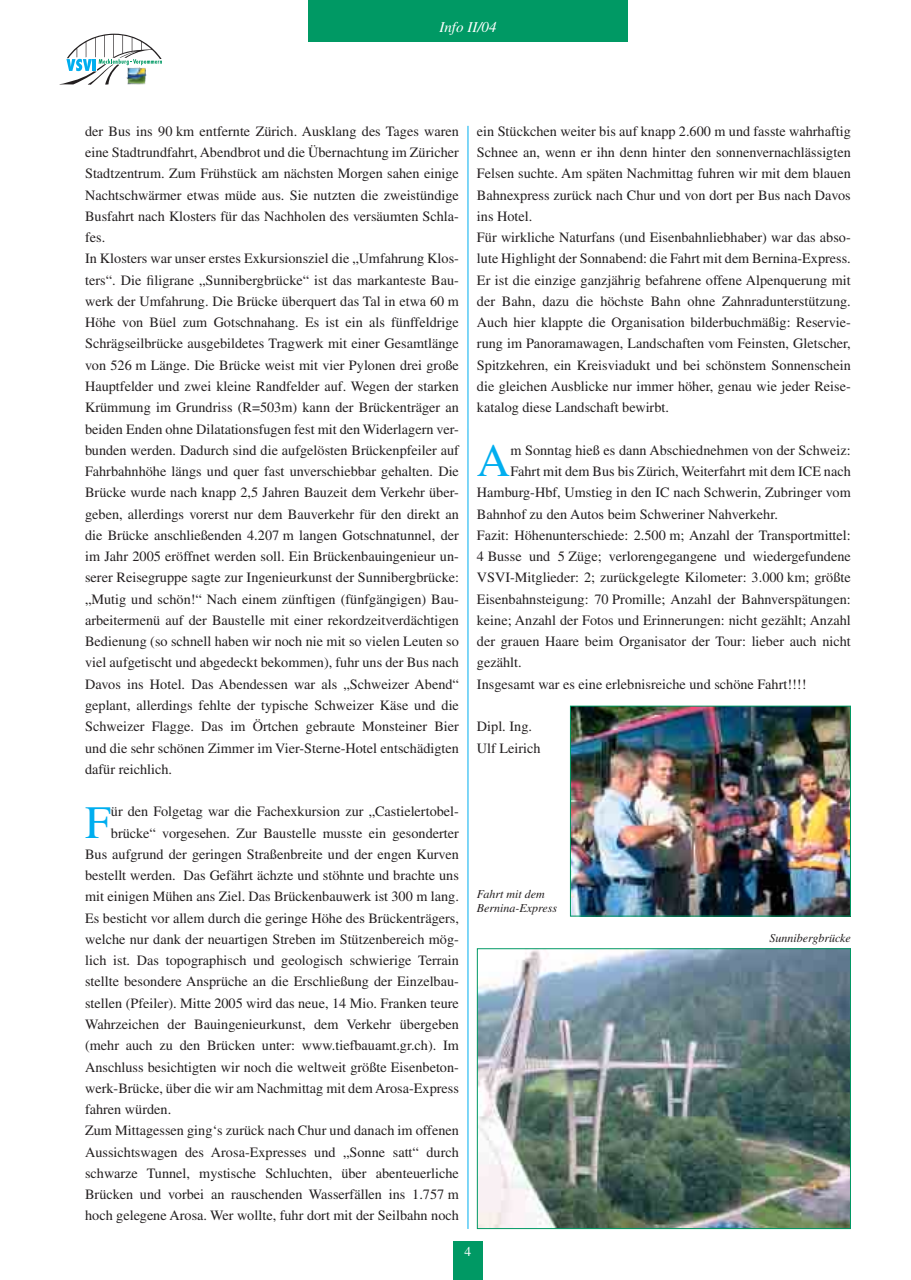
<style>
.page{position:relative;width:911px;height:1280px;background:#fff}
.page>*{position:absolute;margin:0;border:0;box-sizing:border-box;transform-origin:0 0}
.t1{font:46.35px "Times";color:#00aeef}
.t2{font:italic 15px "Times";color:#fff}
.t3{font:14.25px/21.3px "Times";color:#231f20}
.t4{font:13.5px "Times";color:#fff}
.t5{font:italic 12px/14.4px "Times";color:#231f20}
</style>
<div class="page">
<svg style="left:60px;top:34px;width:102px;height:51px"></svg>
<img style="left:126px;top:67px;width:21px;height:18px">
<div style="left:453px;top:1241px;width:30px;height:38px;background:#009964"></div>
<div style="left:308px;top:0;width:319px;height:42px;background:#009964"></div>
<hr style="left:467px;top:126px;width:1px;height:1102px;background:#00aeef">
<img style="left:572px;top:707px;width:276px;height:207px">
<div style="left:570px;top:705px;width:280px;height:211px;border:1px solid #009964"></div>
<img style="left:479px;top:950px;width:369px;height:276px">
<div style="left:477px;top:948px;width:373px;height:280px;border:1px solid #009964"></div>
<p class="t2" style="left:439px;top:22px;width:59px">Info II/04</p>
<p class="t3" style="left:85px;top:122px;width:375px">der Bus ins 90 km entfernte Zürich. Ausklang des Tages waren eine Stadtrundfahrt, Abendbrot und die Übernachtung im Züricher Stadtzentrum. Zum Frühstück am nächsten Morgen sahen einige Nachtschwärmer etwas müde aus. Sie nutzten die zweistündige Busfahrt nach Klosters für das Nachholen des versäumten Schla&shy;fes.<br>In Klosters war unser erstes Exkursionsziel die „Umfahrung Klos&shy;ters“. Die filigrane „Sunnibergbrücke“ ist das markanteste Bau&shy;werk der Umfahrung. Die Brücke überquert das Tal in etwa 60 m Höhe von Büel zum Gotschnahang. Es ist ein als fünffeldrige Schrägseilbrücke ausgebildetes Tragwerk mit einer Gesamtlänge von 526 m Länge. Die Brücke weist mit vier Pylonen drei große Hauptfelder und zwei kleine Randfelder auf. Wegen der starken Krümmung im Grundriss (R=503m) kann der Brückenträger an beiden Enden ohne Dilatationsfugen fest mit den Widerlagern ver&shy;bunden werden. Dadurch sind die aufgelösten Brückenpfeiler auf Fahrbahnhöhe längs und quer fast unverschiebbar gehalten. Die Brücke wurde nach knapp 2,5 Jahren Bauzeit dem Verkehr über&shy;geben, allerdings vorerst nur dem Bauverkehr für den direkt an die Brücke anschließenden 4.207 m langen Gotschnatunnel, der im Jahr 2005 eröffnet werden soll. Ein Brückenbauingenieur un&shy;serer Reisegruppe sagte zur Ingenieurkunst der Sunnibergbrücke: „Mutig und schön!“ Nach einem zünftigen (fünfgängigen) Bau&shy;arbeitermenü auf der Baustelle mit einer rekordzeitverdächtigen Bedienung (so schnell haben wir noch nie mit so vielen Leuten so viel aufgetischt und abgedeckt bekommen), fuhr uns der Bus nach Davos ins Hotel. Das Abendessen war als „Schweizer Abend“ geplant, allerdings fehlte der typische Schweizer Käse und die Schweizer Flagge. Das im Örtchen gebraute Monsteiner Bier und die sehr schönen Zimmer im Vier-Sterne-Hotel entschädigten dafür reichlich.</p>
<h1 class="t1" style="left:85px;top:805px;width:27px">F</h1>
<p class="t3" style="left:111px;top:802px;width:349px">ür den Folgetag war die Fachexkursion zur „Castielertobel-</p>
<p class="t3" style="left:111px;top:823px;width:349px">brüc ke“ vorgesehen. Zur Baustelle musste ein gesonderter</p>
<p class="t3" style="left:85px;top:844px;width:375px">Bus aufgrund der geringen Straßenbreite und der engen Kurven</p>
<p class="t3" style="left:85px;top:866px;width:375px">bestellt werden. Das Gefährt ächzte und stöhnte und brachte uns</p>
<p class="t3" style="left:85px;top:887px;width:375px">mit einigen Mühen ans Ziel. Das Brückenbauwerk ist 300 m lang.</p>
<p class="t3" style="left:85px;top:908px;width:375px">Es besticht vor allem durch die geringe Höhe des Brückenträgers,</p>
<p class="t3" style="left:85px;top:930px;width:375px">welche nur dank der neuartigen Streben im Stützenbereich mög-</p>
<p class="t3" style="left:85px;top:951px;width:375px">lich ist. Das topographisch und geologisch schwierige Terrain</p>
<p class="t3" style="left:85px;top:972px;width:375px">stellte besondere Ansprüche an die Erschließung der Einzelbau-</p>
<p class="t3" style="left:85px;top:993px;width:375px">stellen (Pfeiler). Mitte 2005 wird das neue, 14 Mio. Franken teure</p>
<p class="t3" style="left:85px;top:1015px;width:375px">Wahrzeichen der Bauingenieurkunst, dem Verkehr übergeben</p>
<p class="t3" style="left:85px;top:1036px;width:375px">(mehr auch zu den Brücken unter: www.tiefbauamt.gr.ch). Im</p>
<p class="t3" style="left:85px;top:1057px;width:375px">Anschluss besichtigten wir noch die weltweit größte Eisenbeton-</p>
<p class="t3" style="left:85px;top:1078px;width:375px">werk-Brücke, über die wir am Nachmittag mit dem Arosa-Express</p>
<p class="t3" style="left:85px;top:1100px;width:88px">fahren würden.</p>
<p class="t3" style="left:85px;top:1121px;width:375px">Zum Mittagessen ging‘s zurück nach Chur und danach im offenen</p>
<p class="t3" style="left:85px;top:1142px;width:375px">Aussichtswagen des Arosa-Expresses und „Sonne satt“ durch</p>
<p class="t3" style="left:85px;top:1163px;width:375px">schwarze Tunnel, mystische Schluchten, über abenteuerliche</p>
<p class="t3" style="left:85px;top:1185px;width:375px">Brücken und vorbei an rauschenden Wasserfällen ins 1.757 m</p>
<p class="t3" style="left:85px;top:1206px;width:375px">hoch gelegene Arosa. Wer wollte, fuhr dort mit der Seilbahn noch</p>
<p class="t3" style="left:477px;top:122px;width:375px">ein Stückchen weiter bis auf knapp 2.600 m und fasste wahrhaftig Schnee an, wenn er ihn denn hinter den sonnenvernachlässigten Felsen suchte. Am späten Nachmittag fuhren wir mit dem blauen Bahnexpress zurück nach Chur und von dort per Bus nach Davos ins Hotel.<br>Für wirkliche Naturfans (und Eisenbahnliebhaber) war das abso&shy;lute Highlight der Sonnabend: die Fahrt mit dem Bernina-Express.<br>Er ist die einzige ganzjährig befahrene offene Alpenquerung mit der Bahn, dazu die höchste Bahn ohne Zahnradunterstützung.<br>Auch hier klappte die Organisation bilderbuchmäßig: Reservie&shy;rung im Panoramawagen, Landschaften vom Feinsten, Gletscher, Spitzkehren, ein Kreisviadukt und bei schönstem Sonnenschein die gleichen Ausblicke nur immer höher, genau wie jeder Reise&shy;katalog diese Landschaft bewirbt.</p>
<h1 class="t1" style="left:477px;top:443px;width:35px">A</h1>
<p class="t3" style="left:510px;top:441px;width:342px">m Sonntag hieß es dann Abschiednehmen von der Schweiz:</p>
<p class="t3" style="left:510px;top:462px;width:342px">Fahrt mit dem Bus bis Zürich, Weiterfahrt mit dem ICE nach</p>
<p class="t3" style="left:477px;top:483px;width:375px">Hamburg-Hbf, Umstieg in den IC nach Schwerin, Zubringer vom</p>
<p class="t3" style="left:477px;top:504px;width:302px">Bahnhof zu den Autos beim Schweriner Nahverkehr.</p>
<p class="t3" style="left:477px;top:526px;width:375px">Fazit: Höhenunterschiede: 2.500 m; Anzahl der Transportmittel:</p>
<p class="t3" style="left:477px;top:547px;width:375px">4 Busse und 5 Züge; verlorengegangene und wiedergefundene</p>
<p class="t3" style="left:477px;top:568px;width:375px">VSVI-Mitglieder: 2; zurückgelegte Kilometer: 3.000 km; größte</p>
<p class="t3" style="left:477px;top:589px;width:375px">Eisenbahnsteigung: 70 Promille; Anzahl der Bahnverspätungen:</p>
<p class="t3" style="left:477px;top:611px;width:375px">keine; Anzahl der Fotos und Erinnerungen: nicht gezählt; Anzahl</p>
<p class="t3" style="left:477px;top:632px;width:375px">der grauen Haare beim Organisator der Tour: lieber auch nicht</p>
<p class="t3" style="left:477px;top:653px;width:46px">gezählt.</p>
<p class="t3" style="left:477px;top:674px;width:331px">Insgesamt war es eine erlebnisreiche und schöne Fahrt!!!!</p>
<p class="t3" style="left:477px;top:717px;width:65px">Dipl. Ing.<br>Ulf Leirich</p>
<p class="t5" style="left:477px;top:887px;width:82px">Fahrt mit dem<br>Bernina-Express</p>
<p class="t5" style="left:769px;top:931px;width:83px">Sunnibergbrücke</p>
<p class="t4" style="left:464px;top:1246px;width:8px">4</p>
</div>
